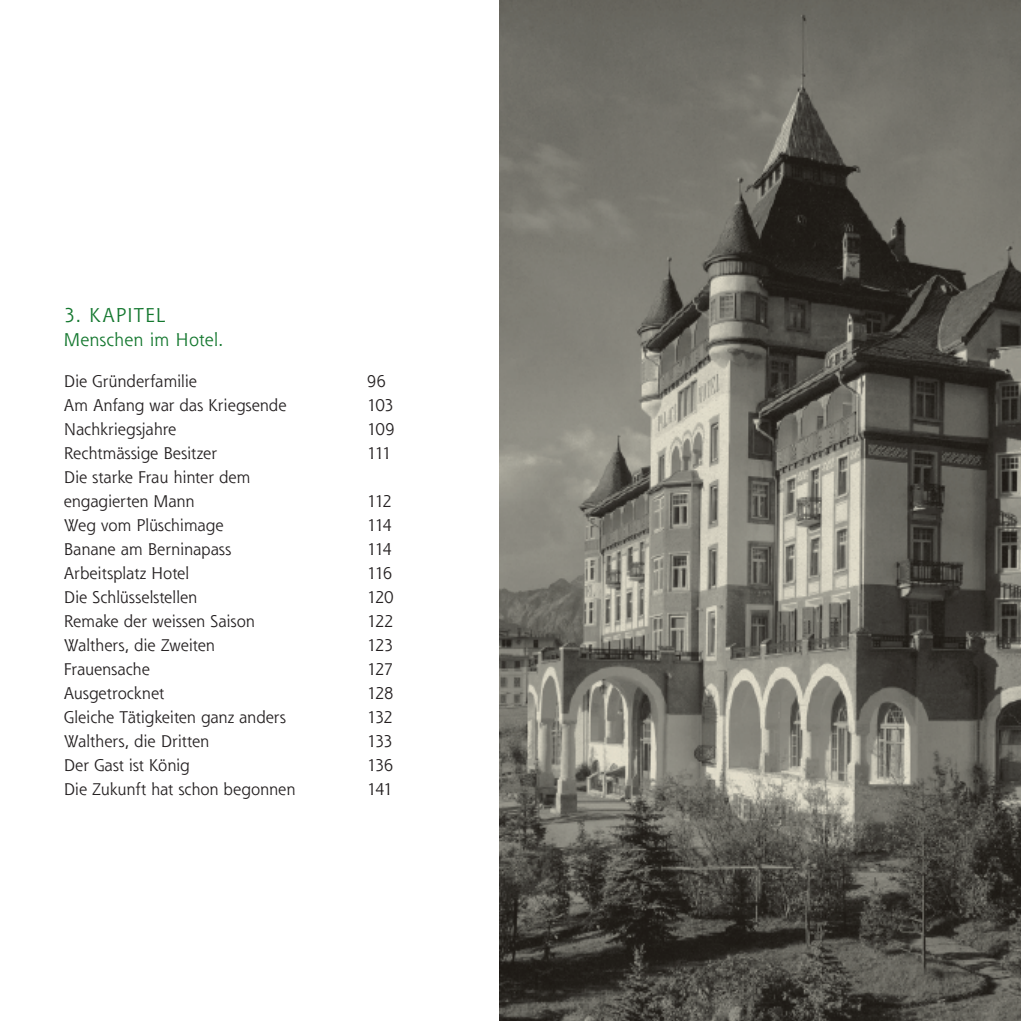
<style>
.page{position:relative;width:1021px;height:1021px;background:#fff}
.page>*{position:absolute;margin:0;border:0;box-sizing:border-box;transform-origin:0 0}
.t1{font:19.5px "Shannon";color:#13772e}
.t2{font:18px "Shannon";letter-spacing:.005em;color:#13772e}
.t3{font:16.5px/24px "Shannon";letter-spacing:-.01em;color:#231f20}
</style>
<div class="page">
<img style="left:500px;top:0;width:520px;height:1020px">
<p class="t1" style="left:64px;top:302px;width:51px">3. Kapitel</p>
<p class="t2" style="left:64px;top:328px;width:161px">Menschen im Hotel.</p>
<p class="t3" style="left:64px;top:368px;width:135px">Die Gründerfamilie</p>
<p class="t3" style="left:367px;top:368px;width:20px">96</p>
<p class="t3" style="left:64px;top:392px;width:224px">Am Anfang war das Kriegsende</p>
<p class="t3" style="left:367px;top:392px;width:28px">103</p>
<p class="t3" style="left:64px;top:416px;width:114px">Nachkriegsjahre</p>
<p class="t3" style="left:367px;top:416px;width:29px">109</p>
<p class="t3" style="left:64px;top:440px;width:155px">Rechtmässige Besitzer</p>
<p class="t3" style="left:367px;top:440px;width:26px">111</p>
<p class="t3" style="left:64px;top:464px;width:188px">Die starke Frau hinter dem engagierten Mann</p>
<p class="t3" style="left:367px;top:488px;width:27px">112</p>
<p class="t3" style="left:64px;top:512px;width:161px">Weg vom Plüschimage</p>
<p class="t3" style="left:367px;top:512px;width:27px">114</p>
<p class="t3" style="left:64px;top:536px;width:169px">Banane am Berninapass</p>
<p class="t3" style="left:367px;top:536px;width:27px">114</p>
<p class="t3" style="left:64px;top:560px;width:127px">Arbeitsplatz Hotel</p>
<p class="t3" style="left:367px;top:560px;width:27px">116</p>
<p class="t3" style="left:64px;top:584px;width:135px">Die Schlüsselstellen</p>
<p class="t3" style="left:367px;top:584px;width:28px">120</p>
<p class="t3" style="left:64px;top:608px;width:193px">Remake der weissen Saison</p>
<p class="t3" style="left:367px;top:608px;width:28px">122</p>
<p class="t3" style="left:64px;top:632px;width:153px">Walthers, die Zweiten</p>
<p class="t3" style="left:367px;top:632px;width:28px">123</p>
<p class="t3" style="left:64px;top:656px;width:88px">Frauensache</p>
<p class="t3" style="left:367px;top:656px;width:28px">127</p>
<p class="t3" style="left:64px;top:680px;width:102px">Ausgetrocknet</p>
<p class="t3" style="left:367px;top:680px;width:28px">128</p>
<p class="t3" style="left:64px;top:704px;width:224px">Gleiche Tätigkeiten ganz anders</p>
<p class="t3" style="left:367px;top:704px;width:28px">132</p>
<p class="t3" style="left:64px;top:728px;width:147px">Walthers, die Dritten</p>
<p class="t3" style="left:367px;top:728px;width:27px">133</p>
<p class="t3" style="left:64px;top:752px;width:127px">Der Gast ist König</p>
<p class="t3" style="left:367px;top:752px;width:28px">136</p>
<p class="t3" style="left:64px;top:776px;width:233px">Die Zukunft hat schon begonnen</p>
<p class="t3" style="left:367px;top:776px;width:27px">141</p>
</div>
